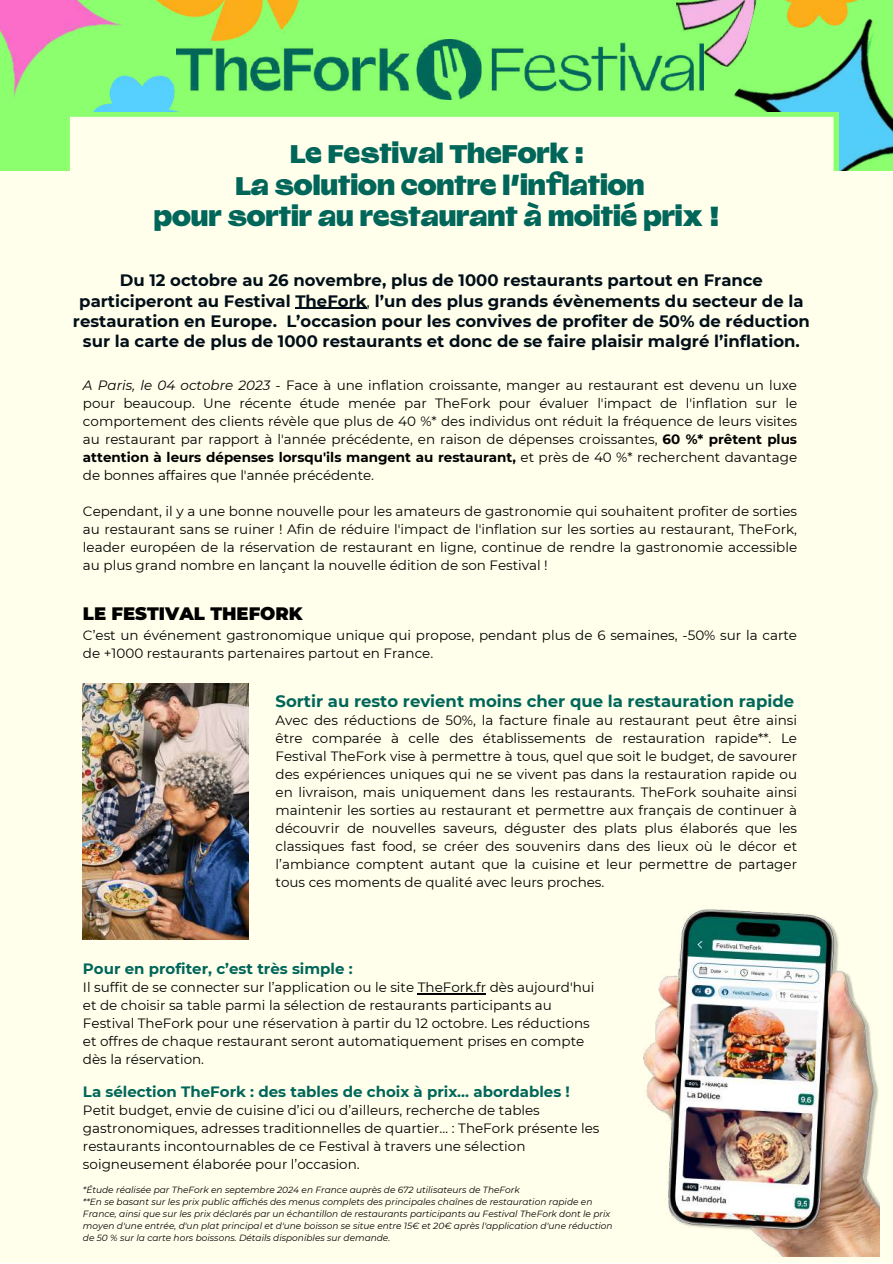
<style>
.page{position:relative;width:893px;height:1264px;background:#fff}
.page>*{position:absolute;margin:0;border:0;box-sizing:border-box;transform-origin:0 0}
.t1{font:900 25.5px/31.5px "Valizas";color:#00665a;text-align:center}
.t2{font:900 18px "Montserrat";color:#000}
.t3{font:700 16.5px/20.2px "Montserrat";color:#020f19;text-align:center}
.t4{font:700 16.5px "Montserrat";color:#00665a}
.t5{font:700 15px "Montserrat";color:#00665a}
.t6{font:13.5px/18px "Montserrat";color:#000}
.t7{font:italic 9px/12px "Montserrat";color:#000}
.s1{font-weight:400}
.s2{font-style:italic}
.s3{font-weight:700}
</style>
<div class="page">
<div style="left:0;top:0;width:892px;height:183px;background:#8bff6e"></div>
<img style="left:703px;top:51px;width:189px;height:121px">
<svg style="left:234px;top:112px;width:604px;height:60px;background:#f4ffe1"></svg>
<div style="left:0;top:172px;width:892px;height:1090px;background:#ffffec"></div>
<img style="left:675px;top:0;width:86px;height:70px">
<img style="left:755px;top:0;width:119px;height:51px">
<img style="left:0;top:0;width:234px;height:172px">
<img style="left:144px;top:0;width:155px;height:40px">
<img style="left:176px;top:40px;width:527px;height:59px">
<img style="left:83px;top:683px;width:165px;height:256px">
<img style="left:643px;top:909px;width:236px;height:346px">
<hr style="left:295px;top:308px;width:71px;height:1px;background:#020f19">
<hr style="left:418px;top:992px;width:68px;height:2px;background:#000">
<h1 class="t1" style="left:154px;top:138px;width:567px">Le Festival TheFork :<br>La solution contre l’inflation<br>pour sortir au restaurant à moitié prix !</h1>
<p class="t3" style="left:73px;top:270px;width:738px">Du 12 octobre au 26 novembre, plus de 1000 restaurants partout en France participeront au Festival TheFork<span class="s1">,</span> l’un des plus grands évènements du secteur de la restauration en Europe. L’occasion pour les convives de profiter de 50% de réduction sur la carte de plus de 1000 restaurants et donc de se faire plaisir malgré l’inflation.</p>
<p class="t6" style="left:83px;top:376px;width:715px;text-align:justify"><span class="s2">A Paris, le 04 octobre 2023 -</span> Face à une inflation croissante, manger au restaurant est devenu un luxe pour beaucoup. Une récente étude menée par TheFork pour évaluer l'impact de l'inflation sur le comportement des clients révèle que plus de 40 %* des individus ont réduit la fréquence de leurs visites au restaurant par rapport à l'année précédente, en raison de dépenses croissantes, <span class="s3">60 %* prêtent plus attention à leurs dépenses lorsqu'ils mangent au restaurant,</span> et près de 40 %* recherchent davantage de bonnes affaires que l'année précédente.</p>
<p class="t6" style="left:83px;top:502px;width:715px;text-align:justify">Cependant, il y a une bonne nouvelle pour les amateurs de gastronomie qui souhaitent profiter de sorties au restaurant sans se ruiner ! Afin de réduire l'impact de l'inflation sur les sorties au restaurant, TheFork, leader européen de la réservation de restaurant en ligne, continue de rendre la gastronomie accessible au plus grand nombre en lançant la nouvelle édition de son Festival !</p>
<h2 class="t2" style="left:83px;top:602px;width:221px">LE FESTIVAL THEFORK</h2>
<p class="t6" style="left:83px;top:626px;width:715px">C’est un événement gastronomique unique qui propose, pendant plus de 6 semaines, -50% sur la carte de +1000 restaurants partenaires partout en France.</p>
<p class="t4" style="left:275px;top:690px;width:520px">Sortir au resto revient moins cher que la restauration rapide</p>
<p class="t6" style="left:275px;top:711px;width:523px;text-align:justify">Avec des réductions de 50%, la facture finale au restaurant peut être ainsi être comparée à celle des établissements de restauration rapide**. Le Festival TheFork vise à permettre à tous, quel que soit le budget, de savourer des expériences uniques qui ne se vivent pas dans la restauration rapide ou en livraison, mais uniquement dans les restaurants. TheFork souhaite ainsi maintenir les sorties au restaurant et permettre aux français de continuer à découvrir de nouvelles saveurs, déguster des plats plus élaborés que les classiques fast food, se créer des souvenirs dans des lieux où le décor et l’ambiance comptent autant que la cuisine et leur permettre de partager tous ces moments de qualité avec leurs proches.</p>
<p class="t5" style="left:83px;top:959px;width:271px">Pour en profiter, c’est très simple :</p>
<p class="t6" style="left:83px;top:978px;width:513px">Il suffit de se connecter sur l’application ou le site TheFork.fr dès aujourd'hui et de choisir sa table parmi la sélection de restaurants participants au Festival TheFork pour une réservation à partir du 12 octobre. Les réductions et offres de chaque restaurant seront automatiquement prises en compte dès la réservation.</p>
<p class="t5" style="left:83px;top:1082px;width:488px">La sélection TheFork : des tables de choix à prix… abordables !</p>
<p class="t6" style="left:83px;top:1101px;width:518px">Petit budget, envie de cuisine d’ici ou d’ailleurs, recherche de tables gastronomiques, adresses traditionnelles de quartier… : TheFork présente les restaurants incontournables de ce Festival à travers une sélection soigneusement élaborée pour l’occasion.</p>
<p class="t7" style="left:83px;top:1183px;width:531px">*Étude réalisée par TheFork en septembre 2024 en France auprès de 672 utilisateurs de TheFork<br>**En se basant sur les prix public affichés des menus complets des principales chaînes de restauration rapide en France, ainsi que sur les prix déclarés par un échantillon de restaurants participants au Festival TheFork dont le prix moyen d'une entrée, d'un plat principal et d'une boisson se situe entre 15€ et 20€ après l'application d'une réduction de 50 % sur la carte hors boissons. Détails disponibles sur demande.</p>
</div>
